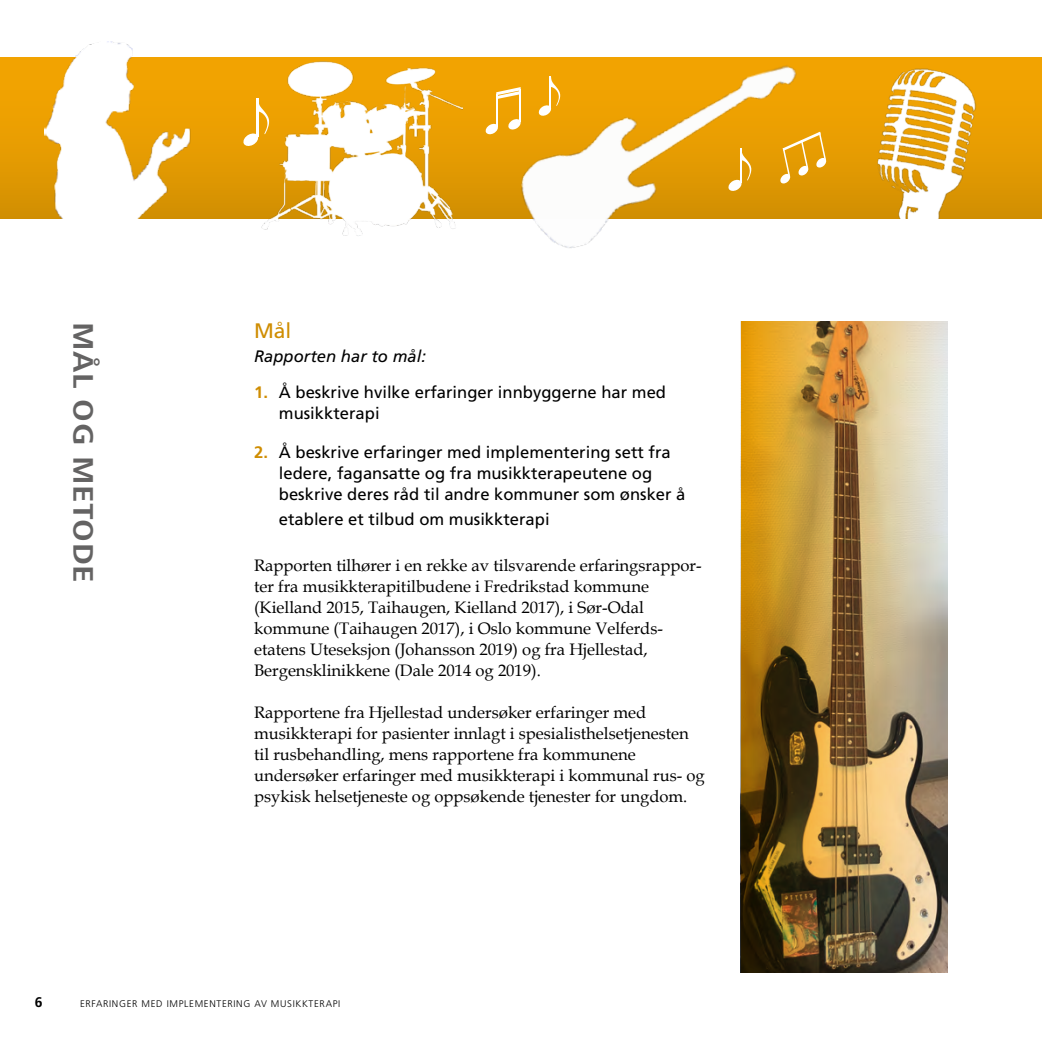
<style>
.page{position:relative;width:1042px;height:1042px;background:#fff}
.page>*{position:absolute;margin:0;border:0;box-sizing:border-box;transform-origin:0 0}
.t1{font:700 condensed 28px "Frutiger";letter-spacing:.02em;color:#646363;scale:1.25 1}
.t2{font:21px "Frutiger CE";color:#cf8d02}
.t3{font:16.62px/21px "Book Antiqua";color:#000}
.t4{font:16.62px/21px "Frutiger";color:#000}
.t5{font:italic 16.62px "Frutiger CE";color:#000}
.t6{font:700 14px "Frutiger LT";color:#000}
.t7{font:300 9.62px "Frutiger LT";letter-spacing:.07em;color:#000}
.s1{font-weight:700;color:#cf8d02}
</style>
<div class="page">
<div style="left:0;top:57px;width:1042px;height:161px;background:linear-gradient(to bottom,#f8a701,#d69202)"></div>
<img style="left:255px;top:57px;width:207px;height:179px">
<img style="left:497px;top:57px;width:339px;height:191px">
<img style="left:871px;top:65px;width:108px;height:153px">
<img style="left:45px;top:41px;width:154px;height:177px">
<svg style="left:779px;top:132px;width:48px;height:52px;background:#e8ab2c"></svg>
<hr style="left:740px;top:148px;width:1px;height:35px;background:#fff">
<svg style="left:727px;top:149px;width:24px;height:43px"></svg>
<hr style="left:256px;top:98px;width:2px;height:39px;background:#fff">
<svg style="left:242px;top:99px;width:27px;height:48px"></svg>
<svg style="left:485px;top:123px;width:14px;height:12px"></svg>
<hr style="left:496px;top:94px;width:2px;height:33px;background:#fff">
<svg style="left:508px;top:118px;width:13px;height:12px"></svg>
<hr style="left:519px;top:89px;width:2px;height:33px;background:#fff">
<svg style="left:496px;top:87px;width:25px;height:12px"></svg>
<svg style="left:538px;top:76px;width:22px;height:40px"></svg>
<img style="left:1011px;top:60px;width:31px;height:159px">
<img style="left:741px;top:321px;width:206px;height:651px">
<h1 class="t1" style="left:100px;top:322px;width:210px;rotate:90deg">MÅL OG METODE</h1>
<p class="t2" style="left:254px;top:318px;width:39px">Mål</p>
<p class="t5" style="left:254px;top:346px;width:173px">Rapporten har to mål:</p>
<p class="t4" style="left:279px;top:381px;width:389px;text-indent:-25px"><span class="s1">1.</span> Å beskrive hvilke erfaringer innbyggerne har med musikkterapi</p>
<p class="t4" style="left:279px;top:442px;width:408px;text-indent:-25px"><span class="s1">2.</span> Å beskrive erfaringer med implementering sett fra ledere, fagansatte og fra musikkterapeutene og beskrive deres råd til andre kommuner som ønsker å</p>
<p class="t4" style="left:279px;top:509px;width:272px">etablere et tilbud om musikkterapi</p>
<p class="t3" style="left:254px;top:555px;width:449px">Rapporten tilhører i en rekke av tilsvarende erfaringsrappor&shy;ter fra musikkterapitilbudene i Fredrikstad kommune (Kielland 2015, Taihaugen, Kielland 2017), i Sør-Odal kommune (Taihaugen 2017), i Oslo kommune Velferds&shy;etatens Uteseksjon (Johansson 2019) og fra Hjellestad, Bergensklinikkene (Dale 2014 og 2019).</p>
<p class="t3" style="left:254px;top:702px;width:452px">Rapportene fra Hjellestad undersøker erfaringer med musikkterapi for pasienter innlagt i spesialisthelsetjenesten til rusbehandling, mens rapportene fra kommunene undersøker erfaringer med musikkterapi i kommunal rus- og psykisk helsetjeneste og oppsøkende tjenester for ungdom.</p>
<p class="t6" style="left:35px;top:994px;width:9px">6</p>
<p class="t7" style="left:80px;top:998px;width:262px">ERFARINGER MED IMPLEMENTERING AV MUSIKKTERAPI</p>
</div>
